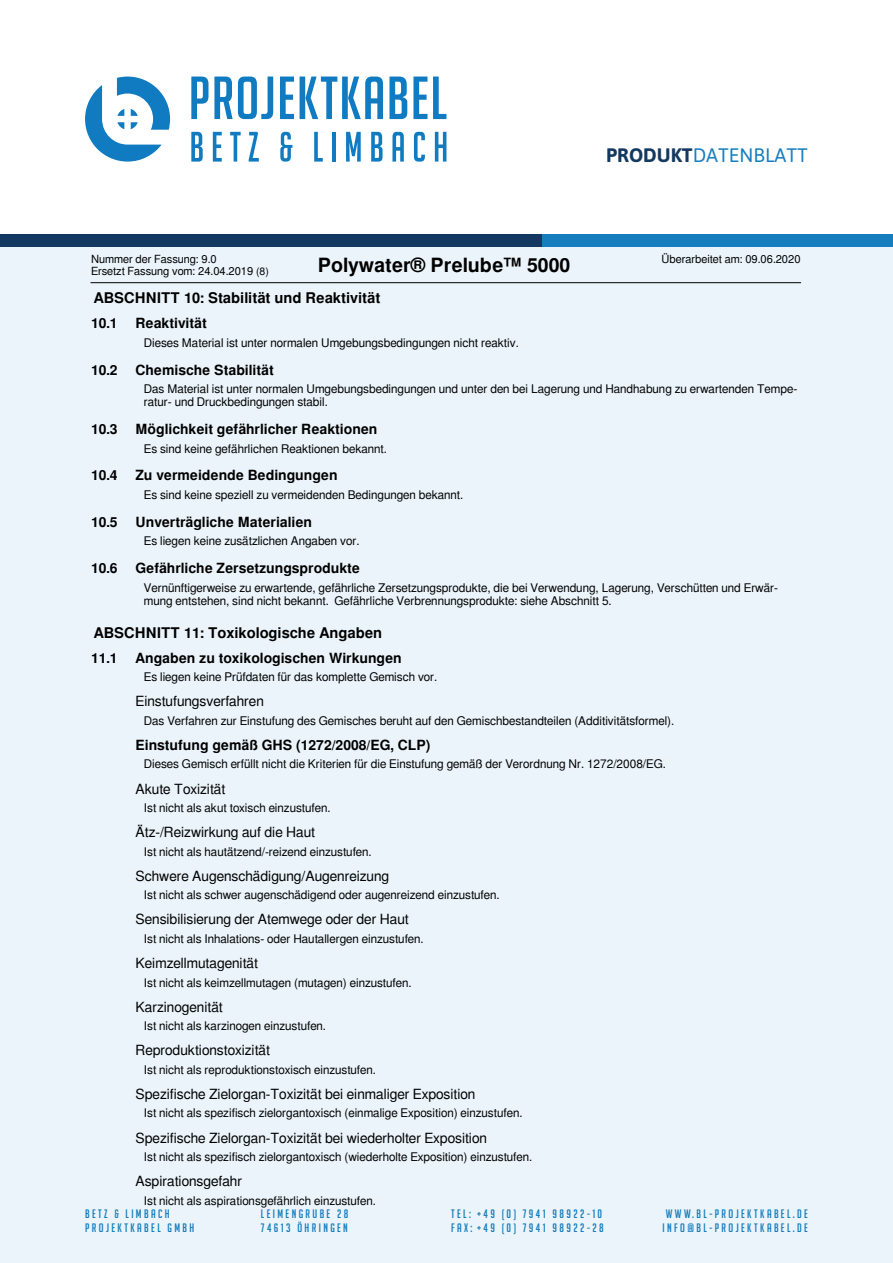
<style>
.page{position:relative;width:893px;height:1263px;background:#fff}
.page>*{position:absolute;margin:0;border:0;box-sizing:border-box;transform-origin:0 0}
.t1{font:700 19.5px "Free Sans";color:#000}
.t2{font:19.5px "Asap";color:#167ebe}
.t3{font:700 14.55px "Free Sans";color:#000}
.t4{font:13.95px "Free Sans";color:#000}
.t5{font:700 13.95px "Free Sans";color:#000}
.t6{font:12px "Big Noodle Titling";letter-spacing:.2em;color:#167ebe}
.t7{font:11.85px/13px "Free Sans";color:#000}
.t8{font:11.1px/12.3px "Free Sans";color:#000}
.s1{font-weight:700;color:#133962}
.s2{font-size:10.5px}
</style>
<div class="page">
<div style="left:0;top:247px;width:893px;height:1016px;background:#ebf4fa"></div>
<div style="left:0;top:234px;width:542px;height:13px;background:#133962"></div>
<div style="left:542px;top:234px;width:351px;height:13px;background:#167ebe"></div>
<svg style="left:85px;top:77px;width:85px;height:85px"></svg>
<svg style="left:191px;top:77px;width:17px;height:42px"></svg>
<svg style="left:214px;top:77px;width:59px;height:42px"></svg>
<svg style="left:280px;top:77px;width:14px;height:42px"></svg>
<svg style="left:300px;top:77px;width:83px;height:42px"></svg>
<svg style="left:389px;top:77px;width:18px;height:42px"></svg>
<svg style="left:413px;top:77px;width:14px;height:42px"></svg>
<svg style="left:433px;top:77px;width:13px;height:42px"></svg>
<svg style="left:191px;top:132px;width:12px;height:30px"></svg>
<svg style="left:213px;top:132px;width:9px;height:30px"></svg>
<svg style="left:230px;top:132px;width:11px;height:30px"></svg>
<svg style="left:249px;top:132px;width:10px;height:30px"></svg>
<svg style="left:280px;top:132px;width:12px;height:30px"></svg>
<svg style="left:314px;top:132px;width:9px;height:30px"></svg>
<hr style="left:332px;top:132px;width:4px;height:30px;background:#107bc1">
<svg style="left:346px;top:132px;width:15px;height:30px"></svg>
<svg style="left:371px;top:132px;width:12px;height:30px"></svg>
<svg style="left:392px;top:132px;width:12px;height:30px"></svg>
<svg style="left:414px;top:132px;width:11px;height:30px"></svg>
<svg style="left:435px;top:132px;width:11px;height:30px"></svg>
<hr style="left:91px;top:282px;width:709px;height:1px;background:#000">
<p class="t2" style="left:606px;top:143px;width:203px"><span class="s1">PRODUKT</span>DATENBLATT</p>
<p class="t8" style="left:91px;top:253px;width:179px">Nummer der Fassung: 9.0<br>Ersetzt Fassung vom: 24.04.2019 <span class="s2">(8)</span></p>
<p class="t8" style="left:662px;top:253px;width:140px">Überarbeitet am: 09.06.2020</p>
<p class="t1" style="left:318px;top:251px;width:254px">Polywater® Prelube™ 5000</p>
<p class="t3" style="left:94px;top:287px;width:288px">ABSCHNITT 10: Stabilität und Reaktivität</p>
<p class="t5" style="left:91px;top:313px;width:28px">10.1</p>
<p class="t5" style="left:136px;top:313px;width:73px">Reaktivität</p>
<p class="t7" style="left:144px;top:336px;width:376px">Dieses Material ist unter normalen Umgebungsbedingungen nicht reaktiv.</p>
<p class="t5" style="left:91px;top:360px;width:28px">10.2</p>
<p class="t5" style="left:136px;top:360px;width:140px">Chemische Stabilität</p>
<p class="t7" style="left:144px;top:382px;width:655px">Das Material ist unter normalen Umgebungsbedingungen und unter den bei Lagerung und Handhabung zu erwartenden Tempe&shy;ratur- und Druckbedingungen stabil.</p>
<p class="t5" style="left:91px;top:419px;width:28px">10.3</p>
<p class="t5" style="left:136px;top:419px;width:243px">Möglichkeit gefährlicher Reaktionen</p>
<p class="t7" style="left:144px;top:442px;width:244px">Es sind keine gefährlichen Reaktionen bekannt.</p>
<p class="t5" style="left:91px;top:465px;width:28px">10.4</p>
<p class="t5" style="left:136px;top:465px;width:203px">Zu vermeidende Bedingungen</p>
<p class="t7" style="left:144px;top:488px;width:321px">Es sind keine speziell zu vermeidenden Bedingungen bekannt.</p>
<p class="t5" style="left:91px;top:512px;width:28px">10.5</p>
<p class="t5" style="left:136px;top:512px;width:178px">Unverträgliche Materialien</p>
<p class="t7" style="left:144px;top:535px;width:217px">Es liegen keine zusätzlichen Angaben vor.</p>
<p class="t5" style="left:91px;top:558px;width:28px">10.6</p>
<p class="t5" style="left:136px;top:558px;width:226px">Gefährliche Zersetzungsprodukte</p>
<p class="t7" style="left:144px;top:581px;width:636px">Vernünftigerweise zu erwartende, gefährliche Zersetzungsprodukte, die bei Verwendung, Lagerung, Verschütten und Erwär&shy;mung entstehen, sind nicht bekannt. Gefährliche Verbrennungsprodukte: siehe Abschnitt 5.</p>
<p class="t3" style="left:94px;top:622px;width:290px">ABSCHNITT 11: Toxikologische Angaben</p>
<p class="t5" style="left:91px;top:648px;width:28px">11.1</p>
<p class="t5" style="left:136px;top:648px;width:268px">Angaben zu toxikologischen Wirkungen</p>
<p class="t7" style="left:144px;top:671px;width:295px">Es liegen keine Prüfdaten für das komplette Gemisch vor.</p>
<p class="t4" style="left:136px;top:693px;width:130px">Einstufungsverfahren</p>
<p class="t7" style="left:144px;top:714px;width:532px">Das Verfahren zur Einstufung des Gemisches beruht auf den Gemischbestandteilen (Additivitätsformel).</p>
<p class="t5" style="left:136px;top:735px;width:296px">Einstufung gemäß GHS (1272/2008/EG, CLP)</p>
<p class="t7" style="left:144px;top:758px;width:523px">Dieses Gemisch erfüllt nicht die Kriterien für die Einstufung gemäß der Verordnung Nr. 1272/2008/EG.</p>
<p class="t4" style="left:136px;top:780px;width:91px">Akute Toxizität</p>
<p class="t7" style="left:144px;top:801px;width:188px">Ist nicht als akut toxisch einzustufen.</p>
<p class="t4" style="left:136px;top:824px;width:181px">Ätz-/Reizwirkung auf die Haut</p>
<p class="t7" style="left:144px;top:845px;width:229px">Ist nicht als hautätzend/-reizend einzustufen.</p>
<p class="t4" style="left:136px;top:868px;width:255px">Schwere Augenschädigung/Augenreizung</p>
<p class="t7" style="left:144px;top:889px;width:357px">Ist nicht als schwer augenschädigend oder augenreizend einzustufen.</p>
<p class="t4" style="left:136px;top:911px;width:275px">Sensibilisierung der Atemwege oder der Haut</p>
<p class="t7" style="left:144px;top:932px;width:281px">Ist nicht als Inhalations- oder Hautallergen einzustufen.</p>
<p class="t4" style="left:136px;top:955px;width:124px">Keimzellmutagenität</p>
<p class="t7" style="left:144px;top:976px;width:269px">Ist nicht als keimzellmutagen (mutagen) einzustufen.</p>
<p class="t4" style="left:136px;top:999px;width:89px">Karzinogenität</p>
<p class="t7" style="left:144px;top:1019px;width:184px">Ist nicht als karzinogen einzustufen.</p>
<p class="t4" style="left:136px;top:1042px;width:136px">Reproduktionstoxizität</p>
<p class="t7" style="left:144px;top:1063px;width:234px">Ist nicht als reproduktionstoxisch einzustufen.</p>
<p class="t4" style="left:136px;top:1086px;width:341px">Spezifische Zielorgan-Toxizität bei einmaliger Exposition</p>
<p class="t7" style="left:144px;top:1107px;width:380px">Ist nicht als spezifisch zielorgantoxisch (einmalige Exposition) einzustufen.</p>
<p class="t4" style="left:136px;top:1129px;width:353px">Spezifische Zielorgan-Toxizität bei wiederholter Exposition</p>
<p class="t7" style="left:144px;top:1150px;width:390px">Ist nicht als spezifisch zielorgantoxisch (wiederholte Exposition) einzustufen.</p>
<p class="t4" style="left:136px;top:1173px;width:108px">Aspirationsgefahr</p>
<p class="t7" style="left:144px;top:1194px;width:233px">Ist nicht als aspirationsgefährlich einzustufen.</p>
<p class="t6" style="left:85px;top:1207px;width:86px">BETZ &amp; LIMBACH</p>
<p class="t6" style="left:85px;top:1222px;width:111px">PROJEKTKABEL GMBH</p>
<p class="t6" style="left:261px;top:1207px;width:89px">LEIMENGRUBE 28</p>
<p class="t6" style="left:261px;top:1222px;width:88px">74613 ÖHRINGEN</p>
<p class="t6" style="left:451px;top:1207px;width:153px">TEL: +49 (0) 7941 98922-10</p>
<p class="t6" style="left:451px;top:1222px;width:154px">FAX: +49 (0) 7941 98922-28</p>
<p class="t6" style="left:666px;top:1207px;width:144px">WWW.BL-PROJEKTKABEL.DE</p>
<p class="t6" style="left:663px;top:1222px;width:147px">INFO@BL-PROJEKTKABEL.DE</p>
</div>
